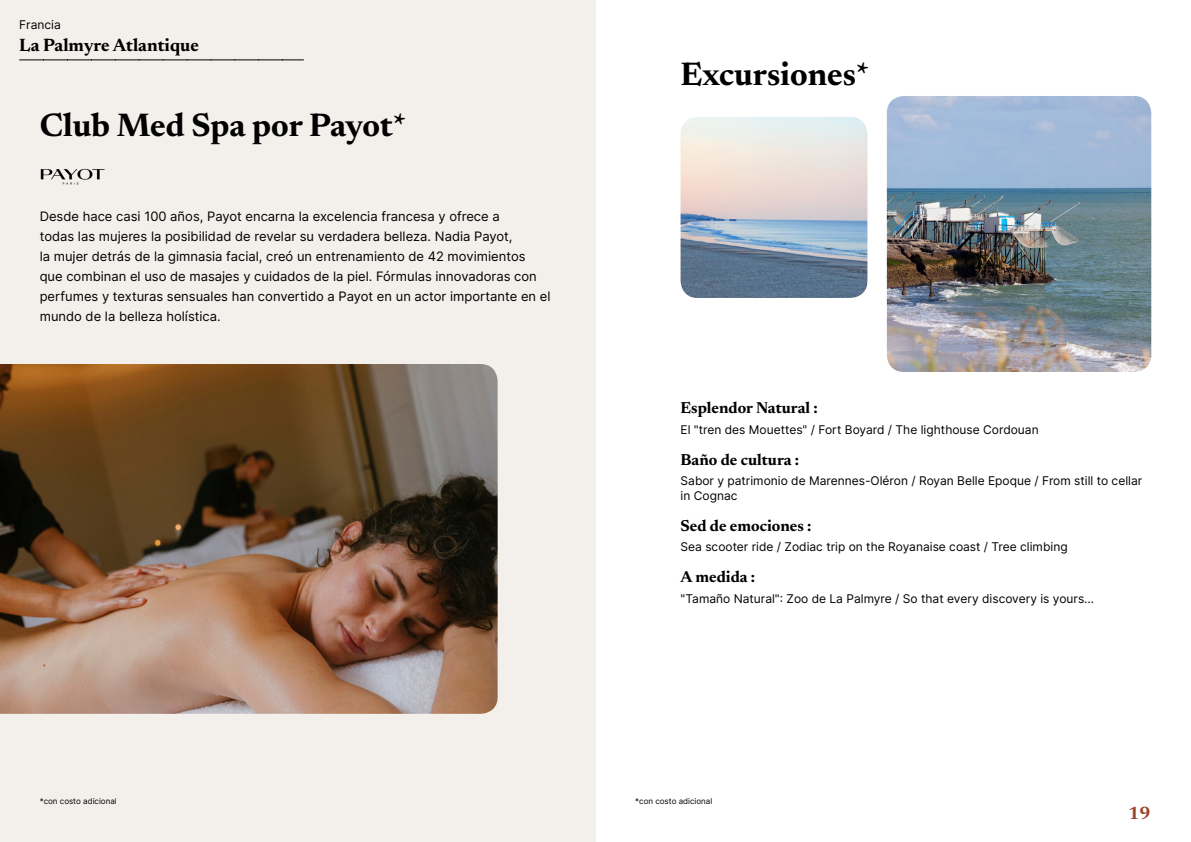
<style>
.page{position:relative;width:1191px;height:842px;background:#fff}
.page>*{position:absolute;margin:0;border:0;box-sizing:border-box;transform-origin:0 0}
.t1{font:700 33px "Newsreader 24 pt";color:#000}
.t2{font:700 18px "Newsreader 24 pt";color:#000}
.t3{font:700 18px "Newsreader 24 pt";color:#9d432c}
.t4{font:700 16px "Newsreader 24 pt";color:#000}
.t5{font:13px/20px "Inter";color:#000}
.t6{font:12px/15px "Inter";color:#000}
.t7{font:8px "Inter";color:#000}
</style>
<div class="page">
<div style="left:0;top:0;width:595px;height:842px;background:#f3f0ec"></div>
<img style="left:0;top:364px;width:497px;height:350px">
<img style="left:680px;top:117px;width:187px;height:181px">
<img style="left:887px;top:96px;width:264px;height:276px">
<svg style="left:20px;top:60px;width:283px;height:1px"></svg>
<img style="left:40px;top:168px;width:65px;height:17px">
<p class="t6" style="left:19px;top:16px;width:43px">Francia</p>
<h2 class="t2" style="left:19px;top:32px;width:181px">La Palmyre Atlantique</h2>
<h1 class="t1" style="left:40px;top:101px;width:368px">Club Med Spa por Payot*</h1>
<p class="t5" style="left:40px;top:206px;width:512px">Desde hace casi 100 años, Payot encarna la excelencia francesa y ofrece a<br>todas las mujeres la posibilidad de revelar su verdadera belleza. Nadia Payot,<br>la mujer detrás de la gimnasia facial, creó un entrenamiento de 42 movimientos que combinan el uso de masajes y cuidados de la piel. Fórmulas innovadoras con perfumes y texturas sensuales han convertido a Payot en un actor importante en el mundo de la belleza holística.</p>
<p class="t7" style="left:40px;top:795px;width:79px">*con costo adicional</p>
<h1 class="t1" style="left:680px;top:50px;width:190px">Excursiones*</h1>
<p class="t4" style="left:680px;top:397px;width:139px">Esplendor Natural :</p>
<p class="t6" style="left:680px;top:422px;width:360px">El "tren des Mouettes" / Fort Boyard / The lighthouse Cordouan</p>
<p class="t4" style="left:680px;top:448px;width:120px">Baño de cultura :</p>
<p class="t6" style="left:680px;top:473px;width:463px">Sabor y patrimonio de Marennes-Oléron / Royan Belle Epoque / From still to cellar in Cognac</p>
<p class="t4" style="left:680px;top:514px;width:132px">Sed de emociones :</p>
<p class="t6" style="left:680px;top:539px;width:389px">Sea scooter ride / Zodiac trip on the Royanaise coast / Tree climbing</p>
<p class="t4" style="left:680px;top:565px;width:76px">A medida :</p>
<p class="t6" style="left:680px;top:590px;width:415px">"Tamaño Natural": Zoo de La Palmyre / So that every discovery is yours...</p>
<p class="t7" style="left:635px;top:795px;width:79px">*con costo adicional</p>
<h2 class="t3" style="left:1128px;top:800px;width:24px">19</h2>
</div>
